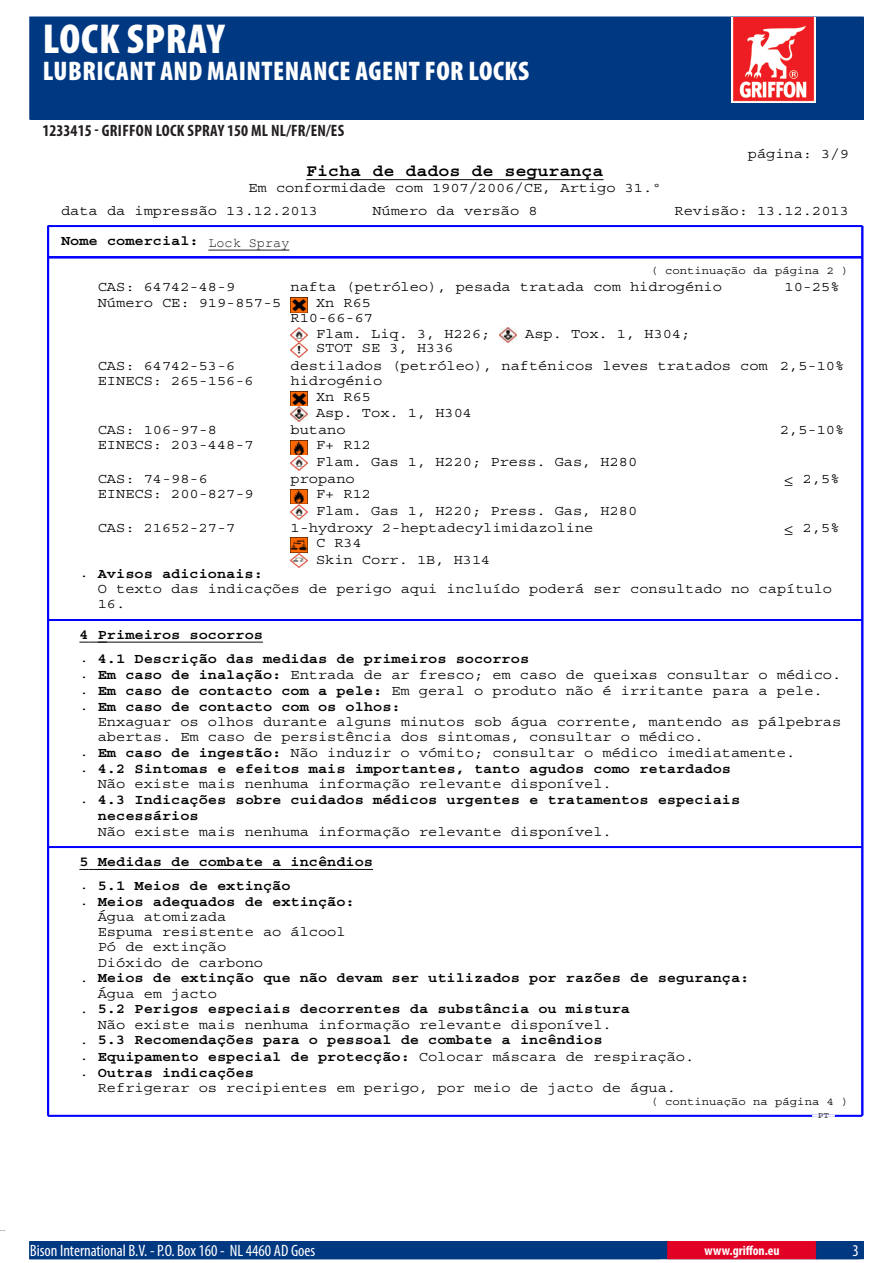
<style>
.page{position:relative;width:893px;height:1263px;background:#fff}
.page>*{position:absolute;margin:0;border:0;box-sizing:border-box;transform-origin:0 0}
.PageHeader{font:900 condensed 42px "Myriad Pro";letter-spacing:.02em;color:#fff}
.PageSubheader{font:900 condensed 27px "Myriad Pro";letter-spacing:.02em;color:#fff}
.t1{font:700 16.8px "Courier";color:#000;scale:1.09 1}
.ContactData{font:condensed 16.5px "Myriad Pro";color:#fff}
.TOCItem{font:700 condensed 16.5px "Myriad Pro";letter-spacing:.02em;color:#231f20}
.t2{font:14.1px/15px "Courier";color:#000;scale:1.09 1}
.t3{font:700 14.1px/23.5px "Courier";color:#000;scale:1.09 1}
.URL{font:700 condensed 13.5px "Myriad Pro";letter-spacing:.015em;color:#fff}
.MSDS_Text{font:13.5px "Courier New";color:#231f20}
.t4{font:11.25px "Courier";color:#000;scale:1.09 1}
.t5{font:8.4px "Courier";color:#000;scale:1.09 1}
.s1{font-weight:700}
.s2{font-weight:400}
</style>
<div class="page">
<hr style="left:306px;top:179px;width:298px;height:1px;background:#000">
<hr style="left:48px;top:226px;width:814px;height:1px;background:#00f">
<hr style="left:48px;top:226px;width:1px;height:31px;background:#00f">
<hr style="left:862px;top:226px;width:1px;height:31px;background:#00f">
<img style="left:290px;top:297px;width:17px;height:15px">
<img style="left:290px;top:328px;width:17px;height:29px">
<img style="left:500px;top:328px;width:16px;height:14px">
<img style="left:290px;top:391px;width:17px;height:30px">
<img style="left:290px;top:440px;width:17px;height:30px">
<img style="left:290px;top:489px;width:17px;height:30px">
<img style="left:290px;top:538px;width:17px;height:30px">
<hr style="left:48px;top:619px;width:814px;height:1px;background:#00f">
<hr style="left:48px;top:620px;width:814px;height:1px;background:#00f">
<svg style="left:79px;top:642px;width:19px;height:1px"></svg>
<hr style="left:98px;top:642px;width:165px;height:1px;background:#000">
<hr style="left:48px;top:847px;width:814px;height:1px;background:#00f">
<svg style="left:79px;top:869px;width:19px;height:1px"></svg>
<hr style="left:98px;top:869px;width:275px;height:1px;background:#000">
<hr style="left:48px;top:257px;width:814px;height:1px;background:#00f">
<hr style="left:48px;top:1115px;width:814px;height:1px;background:#00f">
<hr style="left:48px;top:1116px;width:814px;height:1px;background:#00f">
<svg style="left:812px;top:1115px;width:22px;height:2px"></svg>
<hr style="left:48px;top:257px;width:1px;height:858px;background:#00f">
<hr style="left:862px;top:257px;width:1px;height:858px;background:#00f">
<div style="left:30px;top:17px;width:833px;height:102px;background:#003882"></div>
<img style="left:731px;top:17px;width:85px;height:85px">
<hr style="left:208px;top:250px;width:81px;height:1px;background:#231f20">
<div style="left:30px;top:1242px;width:833px;height:17px;background:#003882"></div>
<div style="left:29px;top:1241px;width:835px;height:18px;border:1px solid #003882"></div>
<div style="left:668px;top:1242px;width:148px;height:17px;background:#e20025"></div>
<div style="left:667px;top:1241px;width:150px;height:18px;border:1px solid #e20025"></div>
<p class="PageHeader" style="left:43px;top:12px;width:183px">LOCK SPRAY</p>
<p class="PageSubheader" style="left:43px;top:53px;width:487px">LUBRICANT AND MAINTENANCE AGENT FOR LOCKS</p>
<p class="TOCItem" style="left:43px;top:120px;width:303px">1233415 - Griffon Lock Spray 150 ml NL/FR/EN/ES</p>
<p class="t2" style="left:748px;top:146px;width:94px">página: 3/9</p>
<p class="t1" style="left:306px;top:162px;width:274px">Ficha de dados de segurança</p>
<p class="t2" style="left:61px;top:177px;width:552px;line-height:22.6px;text-indent:187px">Em conformidade com 1907/2006/CE, Artigo 31.º data da impressão 13.12.2013</p>
<p class="t2" style="left:372px;top:203px;width:153px">Número da versão 8</p>
<p class="t2" style="left:674px;top:203px;width:161px">Revisão: 13.12.2013</p>
<p class="t3" style="left:61px;top:230px;width:212px">Nome comercial: Lockspray</p>
<p class="MSDS_Text" style="left:208px;top:234px;width:82px">Lock Spray</p>
<p class="t4" style="left:651px;top:265px;width:183px">( continuação da página 2 )</p>
<p class="t2" style="left:98px;top:280px;width:170px">CAS: 64742-48-9<br>Número CE: 919-857-5</p>
<p class="t2" style="left:290px;top:280px;width:397px">nafta (petróleo), pesada tratada com hidrogénio</p>
<p class="t2" style="left:316px;top:295px;width:52px">Xn R65</p>
<p class="t2" style="left:290px;top:310px;width:77px">R10-66-67</p>
<p class="t2" style="left:316px;top:327px;width:161px">Flam. Liq. 3, H226;</p>
<p class="t2" style="left:525px;top:327px;width:153px">Asp. Tox. 1, H304;</p>
<p class="t2" style="left:316px;top:340px;width:128px">STOT SE 3, H336</p>
<p class="t2" style="left:98px;top:359px;width:145px">CAS: 64742-53-6<br>EINECS: 265-156-6</p>
<p class="t2" style="left:290px;top:359px;width:439px">destilados (petróleo), nafténicos leves tratados com</p>
<p class="t2" style="left:290px;top:374px;width:86px">hidrogénio</p>
<p class="t2" style="left:316px;top:389px;width:52px">Xn R65</p>
<p class="t2" style="left:316px;top:406px;width:145px">Asp. Tox. 1, H304</p>
<p class="t2" style="left:98px;top:423px;width:145px">CAS: 106-97-8<br>EINECS: 203-448-7</p>
<p class="t2" style="left:316px;top:423px;width:52px;text-indent:-26px">butano<br>F+ R12</p>
<p class="t2" style="left:316px;top:455px;width:296px">Flam. Gas 1, H220; Press. Gas, H280</p>
<p class="t2" style="left:98px;top:472px;width:145px">CAS: 74-98-6<br>EINECS: 200-827-9</p>
<p class="t2" style="left:316px;top:472px;width:52px;text-indent:-26px">propano<br>F+ R12</p>
<p class="t2" style="left:316px;top:504px;width:296px">Flam. Gas 1, H220; Press. Gas, H280</p>
<p class="t2" style="left:785px;top:280px;width:52px">10-25%</p>
<p class="t2" style="left:780px;top:359px;width:60px">2,5-10%</p>
<p class="t2" style="left:780px;top:423px;width:60px">2,5-10%</p>
<p class="t2" style="left:785px;top:472px;width:52px">≤ 2,5%</p>
<p class="t2" style="left:98px;top:521px;width:128px">CAS: 21652-27-7</p>
<p class="t2" style="left:316px;top:521px;width:256px;text-indent:-26px">1-hydroxy 2-heptadecylimidazoline<br>C R34</p>
<p class="t2" style="left:316px;top:552px;width:161px">Skin Corr. 1B, H314</p>
<p class="t2" style="left:785px;top:521px;width:52px">≤ 2,5%</p>
<p class="t2" style="left:98px;top:566px;width:675px;text-indent:-18px">. <span class="s1">Avisos adicionais:<br></span>O texto das indicações de perigo aqui incluído poderá ser consultado no capítulo<br>16.</p>
<p class="t3" style="left:79px;top:623px;width:414px">4 Primeiros socorros<br><span class="s2">.</span> 4.1 Descrição das medidas de primeiros socorros</p>
<p class="t2" style="left:79px;top:668px;width:700px">. <span class="s1">Em caso de inalação:</span> Entrada de ar fresco; em caso de queixas consultar o médico.</p>
<p class="t2" style="left:79px;top:684px;width:683px">. <span class="s1">Em caso de contacto com a pele:</span> Em geral o produto não é irritante para a pele.</p>
<p class="t3" style="left:79px;top:695px;width:296px"><span class="s2">.</span> Em caso de contacto com os olhos:</p>
<p class="t2" style="left:98px;top:715px;width:684px">Enxaguar os olhos durante alguns minutos sob água corrente, mantendo as pálpebras</p>
<p class="t2" style="left:98px;top:730px;width:557px">abertas. Em caso de persistência dos sintomas, consultar o médico.</p>
<p class="t2" style="left:79px;top:746px;width:658px">. <span class="s1">Em caso de ingestão:</span> Não induzir o vómito; consultar o médico imediatamente.</p>
<p class="t3" style="left:79px;top:757px;width:599px"><span class="s2">.</span> 4.2 Sintomas e efeitos mais importantes, tanto agudos como retardados</p>
<p class="t2" style="left:98px;top:777px;width:473px">Não existe mais nenhuma informação relevante disponível.</p>
<p class="t3" style="left:79px;top:788px;width:608px"><span class="s2">.</span> 4.3 Indicações sobre cuidados médicos urgentes e tratamentos especiais</p>
<p class="t3" style="left:98px;top:804px;width:94px">necessários</p>
<p class="t2" style="left:98px;top:824px;width:473px">Não existe mais nenhuma informação relevante disponível.</p>
<p class="t3" style="left:79px;top:850px;width:271px">5 Medidas de combate a incêndios <span class="s2">.</span> 5.1 Meios de extinção</p>
<p class="t3" style="left:79px;top:890px;width:254px"><span class="s2">.</span> Meios adequados de extinção:</p>
<p class="t2" style="left:98px;top:910px;width:119px">Água atomizada</p>
<p class="t2" style="left:98px;top:925px;width:229px">Espuma resistente ao álcool</p>
<p class="t2" style="left:98px;top:940px;width:119px">Pó de extinção</p>
<p class="t2" style="left:98px;top:955px;width:153px">Dióxido de carbono</p>
<p class="t3" style="left:79px;top:966px;width:616px"><span class="s2">.</span> Meios de extinção que não devam ser utilizados por razões de segurança:</p>
<p class="t2" style="left:98px;top:986px;width:111px">Água em jacto</p>
<p class="t3" style="left:79px;top:997px;width:507px"><span class="s2">.</span> 5.2 Perigos especiais decorrentes da substância ou mistura</p>
<p class="t2" style="left:98px;top:1017px;width:473px">Não existe mais nenhuma informação relevante disponível.</p>
<p class="t3" style="left:79px;top:1029px;width:481px"><span class="s2">.</span> 5.3 Recomendações para o pessoal de combate a incêndios</p>
<p class="t3" style="left:79px;top:1045px;width:566px"><span class="s2">.</span> Equipamento especial de protecção: <span class="s2">Colocar máscara de respiração.</span></p>
<p class="t3" style="left:79px;top:1061px;width:161px"><span class="s2">.</span> Outras indicações</p>
<p class="t2" style="left:98px;top:1080px;width:532px">Refrigerar os recipientes em perigo, por meio de jacto de água.</p>
<p class="t4" style="left:651px;top:1096px;width:183px">( continuação na página 4 )</p>
<p class="t5" style="left:818px;top:1111px;width:12px">PT</p>
<p class="ContactData" style="left:30px;top:1241px;width:287px">Bison International B.V. - P.O. Box 1 60 - NL 4460 AD Goes</p>
<p class="URL" style="left:704px;top:1242px;width:77px">www.griffon.eu</p>
</div>
